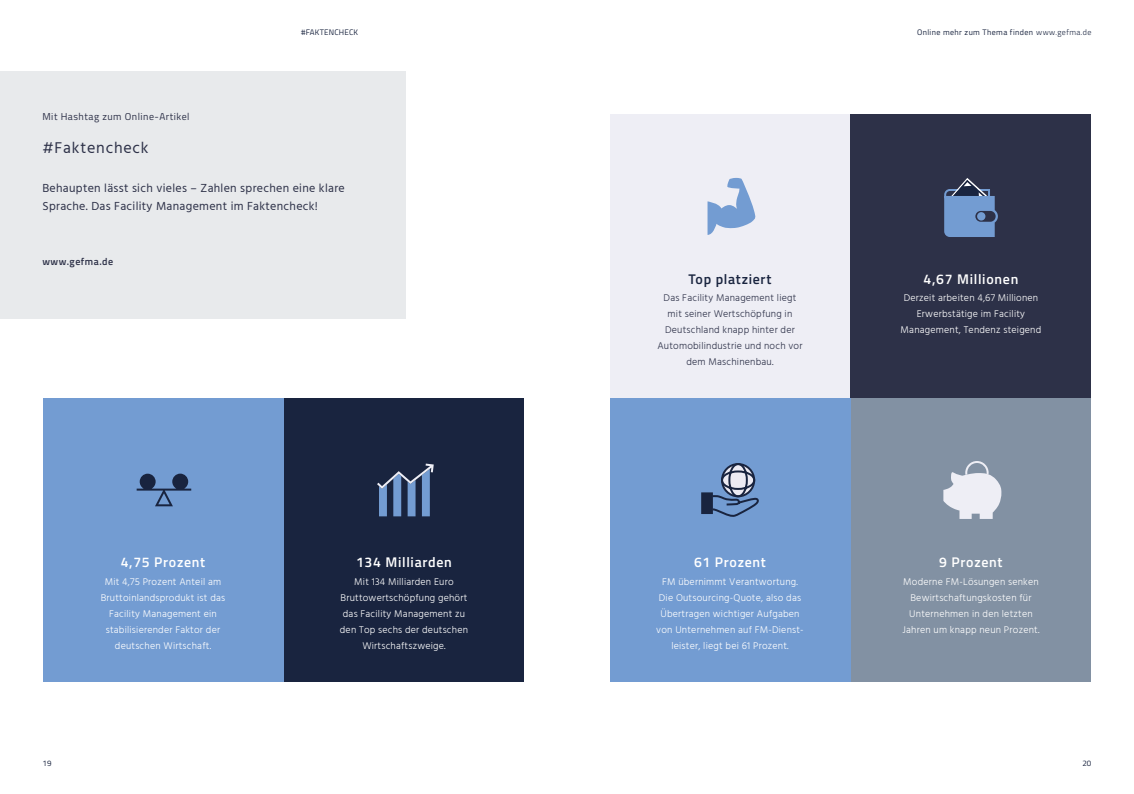
<style>
.page{position:relative;width:1134px;height:794px;background:#fff}
.page>*{position:absolute;margin:0;border:0;box-sizing:border-box;transform-origin:0 0}
.t1{font:16px "Hind Guntur";letter-spacing:.05em;color:#2d3148}
.t2{font:600 14px "Titillium Web";letter-spacing:.05em;color:#fff}
.t3{font:600 14px "Titillium Web";letter-spacing:.05em;color:#19243f}
.t4{font:12px/18px "Hind Guntur";letter-spacing:.025em;color:#2d3148}
.t5{font:300 10px/16px "Hind Guntur";letter-spacing:.02em;color:#fff;text-align:center}
.t6{font:300 10px/16px "Hind Guntur";letter-spacing:.02em;color:#2d3148;text-align:center}
.t7{font:10px "Titillium Web";letter-spacing:.05em;color:#2d3148}
.t8{font:600 10px "Titillium Web";letter-spacing:.05em;color:#2d3148}
.t9{font:8px "Titillium Web";letter-spacing:.05em;color:#19243f}
.t10{font:8px "Titillium Web";letter-spacing:.025em;color:#19243f}
.s1{font-weight:300}
</style>
<div class="page">
<div style="left:850px;top:398px;width:241px;height:283px;background:#8291a3"></div>
<div style="left:609px;top:115px;width:241px;height:283px;background:#eeeef5"></div>
<div style="left:283px;top:398px;width:241px;height:283px;background:#19243f"></div>
<div style="left:43px;top:398px;width:240px;height:283px;background:#739cd2"></div>
<div style="left:609px;top:398px;width:241px;height:283px;background:#739cd2"></div>
<div style="left:850px;top:115px;width:241px;height:283px;background:#2d3148"></div>
<div style="left:0;top:71px;width:405px;height:247px;background:#e8eaec"></div>
<svg style="left:707px;top:178px;width:49px;height:57px"></svg>
<svg style="left:943px;top:461px;width:58px;height:58px"></svg>
<svg style="left:944px;top:178px;width:54px;height:59px"></svg>
<div style="left:977px;top:212px;width:8px;height:8px;background:#739cd2;border-radius:50%"></div>
<svg style="left:377px;top:463px;width:57px;height:53px"></svg>
<svg style="left:137px;top:473px;width:54px;height:33px"></svg>
<div style="left:701px;top:492px;width:12px;height:22px;background:#19243f;border:2px solid #19243f"></div>
<svg style="left:710px;top:463px;width:49px;height:54px"></svg>
<p class="t10" style="left:301px;top:26px;width:58px">#FAKTENCHECK</p>
<p class="t9" style="left:917px;top:26px;width:176px">Online mehr zum Thema finden <span class="s1">www.gefma.de</span></p>
<p class="t7" style="left:42px;top:110px;width:149px">Mit Hashtag zum Online-Artikel</p>
<h1 class="t1" style="left:42px;top:138px;width:108px">#Faktencheck</h1>
<p class="t4" style="left:42px;top:179px;width:304px">Behaupten lässt sich vieles – Zahlen sprechen eine klare<br>Sprache. Das Facility Management im Faktencheck!</p>
<p class="t8" style="left:42px;top:254px;width:72px">www.gefma.de</p>
<h2 class="t2" style="left:121px;top:552px;width:86px">4,75 Prozent</h2>
<p class="t5" style="left:101px;top:573px;width:126px">Mit 4,75 Prozent Anteil am<br>Bruttoinlandsprodukt ist das<br>Facility Management ein stabilisierender Faktor der deutschen Wirtschaft.</p>
<h2 class="t3" style="left:689px;top:268px;width:84px">Top platziert</h2>
<p class="t6" style="left:657px;top:289px;width:147px">Das Facility Management liegt mit seiner Wertschöpfung in<br>Deutschland knapp hinter der<br>Automobilindustrie und noch vor dem Maschinenbau.</p>
<h2 class="t2" style="left:356px;top:552px;width:97px">134 Milliarden</h2>
<h2 class="t2" style="left:694px;top:552px;width:73px">61 Prozent</h2>
<p class="t5" style="left:340px;top:573px;width:130px">Mit 134 Milliarden Euro<br>Bruttowertschöpfung gehört das Facility Management zu den Top sechs der deutschen<br>Wirtschaftszweige.</p>
<p class="t5" style="left:656px;top:573px;width:149px">FM übernimmt Verantwortung.<br>Die Outsourcing-Quote, also das<br>Übertragen wichtiger Aufgaben von Unternehmen auf FM-Dienst&shy;leister, liegt bei 61 Prozent.</p>
<h2 class="t2" style="left:924px;top:268px;width:96px">4,67 Millionen</h2>
<p class="t5" style="left:901px;top:289px;width:142px">Derzeit arbeiten 4,67 Millionen<br>Erwerbstätige im Facility<br>Management, Tendenz steigend</p>
<h2 class="t2" style="left:939px;top:552px;width:65px">9 Prozent</h2>
<p class="t5" style="left:902px;top:573px;width:138px">Moderne FM-Lösungen senken<br>Bewirtschaftungskosten für<br>Unternehmen in den letzten<br>Jahren um knapp neun Prozent.</p>
<p class="t9" style="left:43px;top:757px;width:11px">19</p>
<p class="t9" style="left:1082px;top:757px;width:11px">20</p>
</div>
